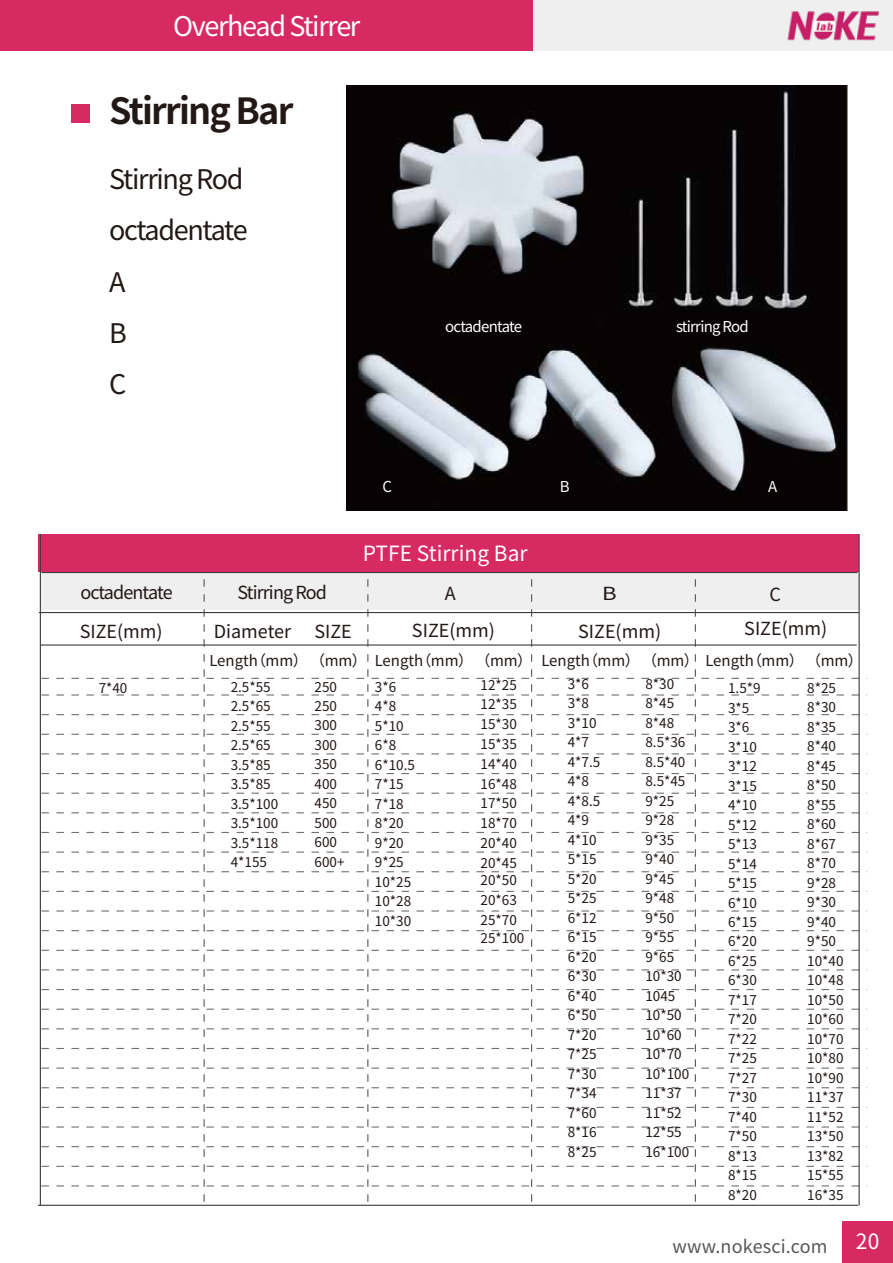
<style>
.page{position:relative;width:893px;height:1263px;background:#fff}
.page>*{position:absolute;margin:0;border:0;box-sizing:border-box;transform-origin:0 0}
.t1{font:700 36px "Source Han Sans CN";letter-spacing:-.05em;color:#221815}
.t2{font:27px "Source Han Sans CN";letter-spacing:-.05em;color:#221815}
.t3{font:27px "Source Han Sans CN";letter-spacing:-.05em;color:#fff}
.t4{font:21px "Source Han Sans CN";color:#fff}
.t5{font:18px "Source Han Sans CN";color:#221815}
.t6{font:18px "Source Han Sans CN";letter-spacing:.01em;color:#595757}
.t7{font:18px "Source Han Sans CN";letter-spacing:-.055em;color:#221815}
.t8{font:18px "Source Han Sans CN";letter-spacing:-.05em;color:#221815}
.t9{font:18px "Source Han Sans CN";color:#221815;scale:1.23 1}
.t10{font:15px "Source Han Sans CN";color:#221815}
.t11{font:15px "Source Han Sans CN";letter-spacing:-.05em;color:#fff}
.t12{font:13.5px/19.5px "Source Han Sans CN";color:#221815}
</style>
<div class="page">
<div style="left:42px;top:573px;width:817px;height:37px;background:#efefef"></div>
<div style="left:39px;top:534px;width:820px;height:37px;background:#d72a63"></div>
<div style="left:842px;top:1221px;width:51px;height:41px;background:#d72a63"></div>
<div style="left:531px;top:1px;width:362px;height:50px;background:#efefef"></div>
<div style="left:1px;top:0;width:532px;height:50px;background:#d72a63"></div>
<img style="left:787px;top:11px;width:92px;height:30px">
<svg style="left:41px;top:579px;width:826px;height:627px"></svg>
<hr style="left:39px;top:612px;width:820px;height:1px;background:#3e3a39">
<hr style="left:41px;top:644px;width:816px;height:2px;background:#3e3a39">
<hr style="left:42px;top:572px;width:816px;height:1px;background:#3e3a39">
<hr style="left:38px;top:1205px;width:820px;height:1px;background:#3e3a39">
<hr style="left:40px;top:534px;width:1px;height:671px;background:#3e3a39">
<hr style="left:858px;top:534px;width:2px;height:671px;background:#3e3a39">
<div style="left:71px;top:104px;width:18px;height:19px;background:#d72a63"></div>
<img style="left:347px;top:86px;width:501px;height:425px">
<h2 class="t3" style="left:173px;top:11px;width:189px">Overhead Stirrer</h2>
<h1 class="t1" style="left:109px;top:90px;width:186px">Stirring Bar</h1>
<h2 class="t2" style="left:109px;top:164px;width:136px">Stirring Rod</h2>
<h2 class="t2" style="left:109px;top:215px;width:140px">octadentate</h2>
<h2 class="t2" style="left:109px;top:267px;width:18px">A</h2>
<h2 class="t2" style="left:109px;top:318px;width:19px">B</h2>
<h2 class="t2" style="left:109px;top:369px;width:19px">C</h2>
<p class="t11" style="left:445px;top:318px;width:78px">octadentate</p>
<p class="t11" style="left:676px;top:318px;width:74px">stirring Rod</p>
<p class="t11" style="left:383px;top:478px;width:11px">C</p>
<p class="t11" style="left:560px;top:478px;width:11px">B</p>
<p class="t11" style="left:768px;top:478px;width:11px">A</p>
<h3 class="t4" style="left:363px;top:541px;width:166px">PTFE Stirring Bar</h3>
<h3 class="t7" style="left:80px;top:582px;width:94px">octadentate</h3>
<h3 class="t8" style="left:237px;top:582px;width:91px">Stirring Rod</h3>
<h3 class="t5" style="left:445px;top:583px;width:12px">A</h3>
<h3 class="t9" style="left:602px;top:583px;width:13px">B</h3>
<h3 class="t5" style="left:769px;top:584px;width:13px">C</h3>
<h3 class="t5" style="left:80px;top:621px;width:84px">SIZE(mm)</h3>
<h3 class="t5" style="left:314px;top:621px;width:39px">SIZE</h3>
<p class="t10" style="left:209px;top:652px;width:159px">Length（mm）（mm）</p>
<h3 class="t5" style="left:214px;top:621px;width:79px">Diameter</h3>
<h3 class="t5" style="left:412px;top:620px;width:84px">SIZE(mm)</h3>
<h3 class="t5" style="left:578px;top:621px;width:84px">SIZE(mm)</h3>
<h3 class="t5" style="left:744px;top:619px;width:84px">SIZE(mm)</h3>
<p class="t10" style="left:375px;top:652px;width:490px">Length（mm）（mm） Length（mm）（mm） Length（mm）（mm）</p>
<p class="t12" style="left:99px;top:678px;width:30px">7*40</p>
<p class="t12" style="left:231px;top:677px;width:49px">2.5*55<br>2.5*65<br>2.5*55<br>2.5*65<br>3.5*85<br>3.5*85<br>3.5*100<br>3.5*100<br>3.5*118<br>4*155</p>
<p class="t12" style="left:315px;top:677px;width:31px">250<br>250<br>300<br>300<br>350<br>400<br>450<br>500<br>600<br>600+</p>
<p class="t12" style="left:375px;top:677px;width:23px">3*6</p>
<p class="t12" style="left:481px;top:676px;width:38px">12*25</p>
<p class="t12" style="left:375px;top:697px;width:23px">4*8</p>
<p class="t12" style="left:481px;top:694px;width:38px">12*35</p>
<p class="t12" style="left:375px;top:716px;width:30px">5*10</p>
<p class="t12" style="left:481px;top:714px;width:38px">15*30</p>
<p class="t12" style="left:375px;top:736px;width:23px">6*8</p>
<p class="t12" style="left:481px;top:735px;width:38px">15*35</p>
<p class="t12" style="left:375px;top:755px;width:42px">6*10.5</p>
<p class="t12" style="left:481px;top:755px;width:38px">14*40</p>
<p class="t12" style="left:375px;top:775px;width:30px">7*15</p>
<p class="t12" style="left:481px;top:775px;width:38px">16*48</p>
<p class="t12" style="left:375px;top:794px;width:30px">7*18</p>
<p class="t12" style="left:481px;top:794px;width:38px">17*50</p>
<p class="t12" style="left:375px;top:814px;width:30px">8*20</p>
<p class="t12" style="left:481px;top:814px;width:38px">18*70</p>
<p class="t12" style="left:375px;top:833px;width:30px">9*20</p>
<p class="t12" style="left:481px;top:834px;width:38px">20*40</p>
<p class="t12" style="left:375px;top:853px;width:30px">9*25</p>
<p class="t12" style="left:481px;top:854px;width:38px">20*45</p>
<p class="t12" style="left:375px;top:872px;width:38px">10*25</p>
<p class="t12" style="left:481px;top:871px;width:38px">20*50</p>
<p class="t12" style="left:375px;top:892px;width:38px">10*28</p>
<p class="t12" style="left:481px;top:891px;width:38px">20*63</p>
<p class="t12" style="left:375px;top:911px;width:38px">10*30</p>
<p class="t12" style="left:481px;top:912px;width:45px;line-height:17.4px">25*70<br>25*100</p>
<p class="t12" style="left:568px;top:674px;width:34px">3*6<br>3*8<br>3*10<br>4*7<br>4*7.5<br>4*8<br>4*8.5<br>4*9<br>4*10<br>5*15<br>5*20<br>5*25<br>6*12<br>6*15<br>6*20<br>6*30<br>6*40<br>6*50<br>7*20<br>7*25<br>7*30<br>7*34<br>7*60<br>8*16<br>8*25</p>
<p class="t12" style="left:645px;top:674px;width:45px">8*30<br>8*45<br>8*48<br>8.5*36<br>8.5*40<br>8.5*45<br>9*25<br>9*28<br>9*35<br>9*40<br>9*45<br>9*48<br>9*50<br>9*55<br>9*65<br>10*30<br>1045<br>10*50<br>10*60<br>10*70<br>10*100<br>11*37<br>11*52<br>12*55<br>16*100</p>
<p class="t12" style="left:728px;top:679px;width:34px">1.5*9<br>3*5<br>3*6<br>3*10<br>3*12<br>3*15<br>4*10<br>5*12<br>5*13<br>5*14<br>5*15<br>6*10<br>6*15<br>6*20<br>6*25<br>6*30<br>7*17<br>7*20<br>7*22<br>7*25<br>7*27<br>7*30<br>7*40<br>7*50<br>8*13<br>8*15<br>8*20</p>
<p class="t12" style="left:807px;top:678px;width:38px">8*25<br>8*30<br>8*35<br>8*40<br>8*45<br>8*50<br>8*55<br>8*60<br>8*67<br>8*70<br>9*28<br>9*30<br>9*40<br>9*50<br>10*40<br>10*48<br>10*50<br>10*60<br>10*70<br>10*80<br>10*90<br>11*37<br>11*52<br>13*50<br>13*82<br>15*55<br>16*35</p>
<h3 class="t6" style="left:672px;top:1236px;width:157px">www.nokesci.com</h3>
<h3 class="t4" style="left:856px;top:1229px;width:25px">20</h3>
</div>
